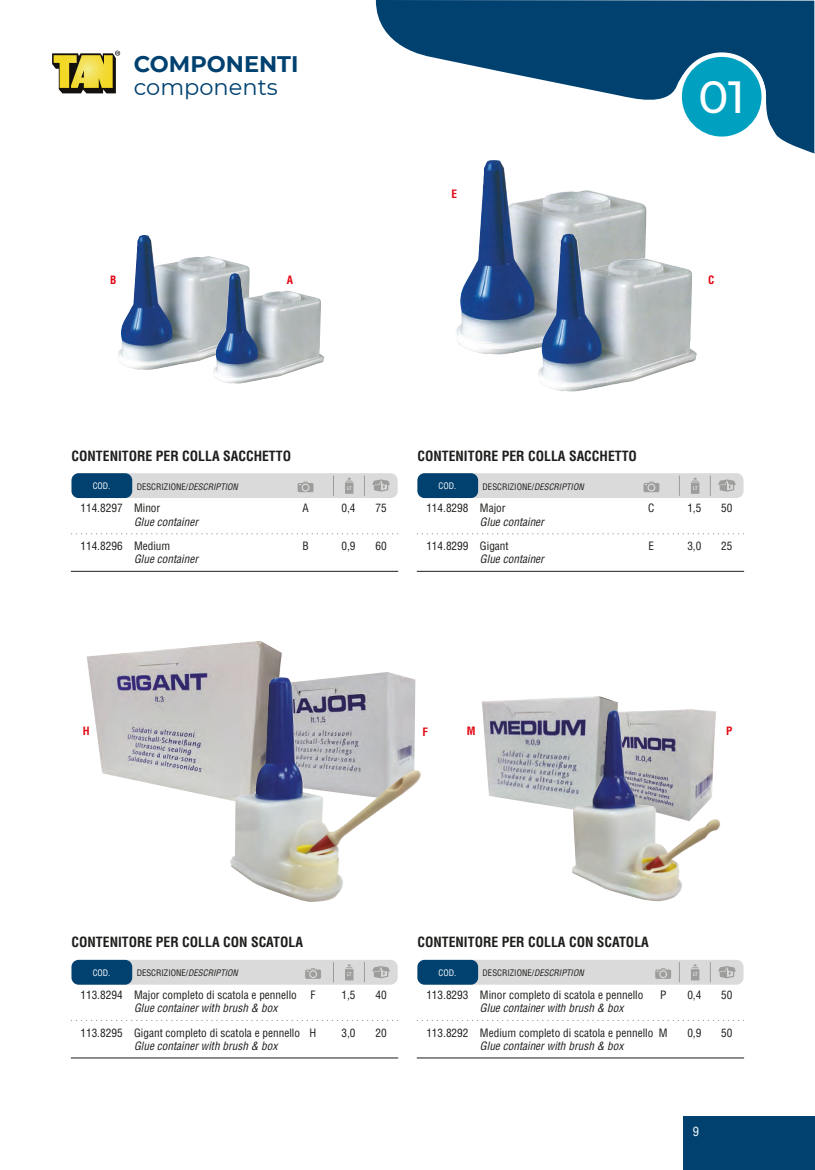
<style>
.page{position:relative;width:815px;height:1170px;background:#fff}
.page>*{position:absolute;margin:0;border:0;box-sizing:border-box;transform-origin:0 0}
.t1{font:500 45px "Montserrat";color:#fff}
.t2{font:700 22.5px "Montserrat";color:#004170}
.t3{font:22.5px "Montserrat";color:#004170}
.t4{font:700 condensed 13.75px "Helvetica";color:#1d1d1b}
.t5{font:condensed 12.5px "Helvetica";color:#fff}
.t6{font:condensed 11.25px "Helvetica";color:#1d1d1b}
.t7{font:italic condensed 11.25px "Helvetica";color:#1d1d1b}
.t8{font:700 condensed 11.25px "Helvetica";color:#e30613}
.t9{font:condensed 8.75px "Helvetica";color:#1d1d1b}
.t10{font:condensed 8.75px "Helvetica";color:#fff}
.t11{font:condensed 5px "Helvetica";letter-spacing:-.075em;color:#fff}
.s1{font-style:italic}
</style>
<div class="page">
<svg style="left:376px;top:0;width:439px;height:153px;fill:#004170"></svg>
<svg style="left:674px;top:49px;width:96px;height:96px"></svg>
<svg style="left:52px;top:51px;width:68px;height:42px"></svg>
<div style="left:684px;top:1116px;width:131px;height:53px;background:#004170"></div>
<img style="left:456px;top:160px;width:191px;height:194px">
<img style="left:538px;top:233px;width:159px;height:158px">
<img style="left:118px;top:235px;width:132px;height:135px">
<img style="left:213px;top:273px;width:111px;height:110px">
<div style="left:73px;top:473px;width:325px;height:25px;background:#dadada;border-radius:7px"></div>
<div style="left:73px;top:959px;width:325px;height:25px;background:#dadada;border-radius:7px"></div>
<div style="left:418px;top:473px;width:326px;height:25px;background:#dadada;border-radius:7px"></div>
<div style="left:418px;top:959px;width:326px;height:25px;background:#dadada;border-radius:7px"></div>
<svg style="left:71px;top:533px;width:327px;height:1px"></svg>
<svg style="left:71px;top:1020px;width:327px;height:1px"></svg>
<svg style="left:417px;top:533px;width:327px;height:1px"></svg>
<svg style="left:417px;top:1020px;width:327px;height:1px"></svg>
<hr style="left:71px;top:571px;width:327px;height:1px;background:#1d1d1b">
<hr style="left:71px;top:1057px;width:327px;height:1px;background:#1d1d1b">
<hr style="left:417px;top:571px;width:327px;height:1px;background:#1d1d1b">
<hr style="left:417px;top:1057px;width:327px;height:1px;background:#1d1d1b">
<div style="left:71px;top:473px;width:61px;height:25px;background:#004170;border-radius:7px"></div>
<div style="left:71px;top:959px;width:61px;height:25px;background:#004170;border-radius:7px"></div>
<div style="left:417px;top:473px;width:61px;height:25px;background:#004170;border-radius:7px"></div>
<div style="left:417px;top:959px;width:61px;height:25px;background:#004170;border-radius:7px"></div>
<svg style="left:333px;top:475px;width:1px;height:20px"></svg>
<svg style="left:364px;top:475px;width:1px;height:20px"></svg>
<svg style="left:333px;top:962px;width:1px;height:20px"></svg>
<svg style="left:364px;top:962px;width:1px;height:20px"></svg>
<svg style="left:679px;top:475px;width:1px;height:20px"></svg>
<svg style="left:710px;top:475px;width:1px;height:20px"></svg>
<svg style="left:679px;top:962px;width:1px;height:20px"></svg>
<svg style="left:710px;top:962px;width:1px;height:20px"></svg>
<svg style="left:298px;top:481px;width:16px;height:11px"></svg>
<svg style="left:305px;top:968px;width:16px;height:10px"></svg>
<svg style="left:643px;top:481px;width:16px;height:11px"></svg>
<svg style="left:655px;top:968px;width:16px;height:10px"></svg>
<svg style="left:372px;top:479px;width:18px;height:12px"></svg>
<svg style="left:372px;top:966px;width:18px;height:12px"></svg>
<svg style="left:718px;top:479px;width:18px;height:12px"></svg>
<svg style="left:718px;top:966px;width:18px;height:12px"></svg>
<svg style="left:345px;top:477px;width:9px;height:17px"></svg>
<svg style="left:345px;top:964px;width:9px;height:16px"></svg>
<svg style="left:691px;top:477px;width:9px;height:17px"></svg>
<svg style="left:691px;top:964px;width:9px;height:16px"></svg>
<img style="left:482px;top:696px;width:136px;height:114px">
<img style="left:572px;top:710px;width:148px;height:191px">
<img style="left:342px;top:672px;width:63px;height:5px">
<img style="left:87px;top:641px;width:195px;height:159px">
<img style="left:230px;top:677px;width:191px;height:224px">
<h2 class="t2" style="left:134px;top:48px;width:166px">COMPONENTI</h2>
<h2 class="t3" style="left:134px;top:71px;width:146px">components</h2>
<h1 class="t1" style="left:698px;top:65px;width:48px">01</h1>
<p class="t8" style="left:451px;top:187px;width:7px">E</p>
<p class="t8" style="left:110px;top:273px;width:8px">B</p>
<p class="t8" style="left:287px;top:273px;width:8px">A</p>
<p class="t8" style="left:708px;top:273px;width:8px">C</p>
<p class="t4" style="left:71px;top:447px;width:221px">CONTENITORE PER COLLA SACCHETTO</p>
<p class="t4" style="left:417px;top:447px;width:221px">CONTENITORE PER COLLA SACCHETTO</p>
<p class="t10" style="left:93px;top:480px;width:19px">COD.</p>
<p class="t9" style="left:137px;top:481px;width:103px">DESCRIZIONE/<span class="s1">DESCRIPTION</span></p>
<p class="t11" style="left:347px;top:485px;width:6px">LT</p>
<p class="t10" style="left:439px;top:480px;width:19px">COD.</p>
<p class="t9" style="left:483px;top:481px;width:103px">DESCRIZIONE/<span class="s1">DESCRIPTION</span></p>
<p class="t11" style="left:693px;top:485px;width:6px">LT</p>
<p class="t6" style="left:80px;top:501px;width:44px">114.8297</p>
<p class="t6" style="left:134px;top:501px;width:28px">Minor</p>
<p class="t7" style="left:134px;top:514px;width:66px">Glue container</p>
<p class="t6" style="left:302px;top:501px;width:8px">A</p>
<p class="t6" style="left:341px;top:501px;width:16px">0,4</p>
<p class="t6" style="left:375px;top:501px;width:13px">75</p>
<p class="t6" style="left:426px;top:501px;width:44px">114.8298</p>
<p class="t6" style="left:480px;top:501px;width:27px">Major</p>
<p class="t7" style="left:480px;top:514px;width:66px">Glue container</p>
<p class="t6" style="left:648px;top:501px;width:8px">C</p>
<p class="t6" style="left:687px;top:501px;width:16px">1,5</p>
<p class="t6" style="left:721px;top:501px;width:13px">50</p>
<p class="t6" style="left:80px;top:538px;width:44px">114.8296</p>
<p class="t6" style="left:134px;top:538px;width:38px">Medium</p>
<p class="t7" style="left:134px;top:552px;width:66px">Glue container</p>
<p class="t6" style="left:302px;top:538px;width:8px">B</p>
<p class="t6" style="left:341px;top:538px;width:16px">0,9</p>
<p class="t6" style="left:375px;top:538px;width:13px">60</p>
<p class="t6" style="left:426px;top:538px;width:44px">114.8299</p>
<p class="t6" style="left:480px;top:538px;width:30px">Gigant</p>
<p class="t7" style="left:480px;top:552px;width:66px">Glue container</p>
<p class="t6" style="left:649px;top:538px;width:7px">E</p>
<p class="t6" style="left:687px;top:538px;width:16px">3,0</p>
<p class="t6" style="left:721px;top:538px;width:13px">25</p>
<p class="t8" style="left:83px;top:724px;width:8px">H</p>
<p class="t8" style="left:422px;top:724px;width:7px">F</p>
<p class="t8" style="left:467px;top:724px;width:10px">M</p>
<p class="t8" style="left:726px;top:724px;width:8px">P</p>
<p class="t4" style="left:71px;top:933px;width:233px">CONTENITORE PER COLLA CON SCATOLA</p>
<p class="t4" style="left:417px;top:933px;width:233px">CONTENITORE PER COLLA CON SCATOLA</p>
<p class="t10" style="left:93px;top:967px;width:19px">COD.</p>
<p class="t9" style="left:137px;top:967px;width:103px">DESCRIZIONE/<span class="s1">DESCRIPTION</span></p>
<p class="t11" style="left:347px;top:971px;width:6px">LT</p>
<p class="t10" style="left:439px;top:967px;width:19px">COD.</p>
<p class="t9" style="left:483px;top:967px;width:103px">DESCRIZIONE/<span class="s1">DESCRIPTION</span></p>
<p class="t11" style="left:693px;top:971px;width:6px">LT</p>
<p class="t6" style="left:80px;top:987px;width:44px">113.8294</p>
<p class="t6" style="left:134px;top:987px;width:164px">Major completo di scatola e pennello</p>
<p class="t7" style="left:134px;top:1001px;width:145px">Glue container with brush &amp; box</p>
<p class="t6" style="left:311px;top:987px;width:6px">F</p>
<p class="t6" style="left:341px;top:987px;width:16px">1,5</p>
<p class="t6" style="left:375px;top:987px;width:13px">40</p>
<p class="t6" style="left:426px;top:987px;width:44px">113.8293</p>
<p class="t6" style="left:480px;top:987px;width:165px">Minor completo di scatola e pennello</p>
<p class="t7" style="left:480px;top:1001px;width:145px">Glue container with brush &amp; box</p>
<p class="t6" style="left:660px;top:987px;width:8px">P</p>
<p class="t6" style="left:687px;top:987px;width:16px">0,4</p>
<p class="t6" style="left:721px;top:987px;width:13px">50</p>
<p class="t6" style="left:80px;top:1025px;width:44px">113.8295</p>
<p class="t6" style="left:134px;top:1025px;width:167px">Gigant completo di scatola e pennello</p>
<p class="t7" style="left:134px;top:1038px;width:145px">Glue container with brush &amp; box</p>
<p class="t6" style="left:310px;top:1025px;width:8px">H</p>
<p class="t6" style="left:341px;top:1025px;width:16px">3,0</p>
<p class="t6" style="left:375px;top:1025px;width:13px">20</p>
<p class="t6" style="left:426px;top:1025px;width:44px">113.8292</p>
<p class="t6" style="left:480px;top:1025px;width:175px">Medium completo di scatola e pennello</p>
<p class="t7" style="left:480px;top:1038px;width:145px">Glue container with brush &amp; box</p>
<p class="t6" style="left:659px;top:1025px;width:10px">M</p>
<p class="t6" style="left:687px;top:1025px;width:16px">0,9</p>
<p class="t6" style="left:721px;top:1025px;width:13px">50</p>
<p class="t5" style="left:693px;top:1123px;width:8px">9</p>
</div>
